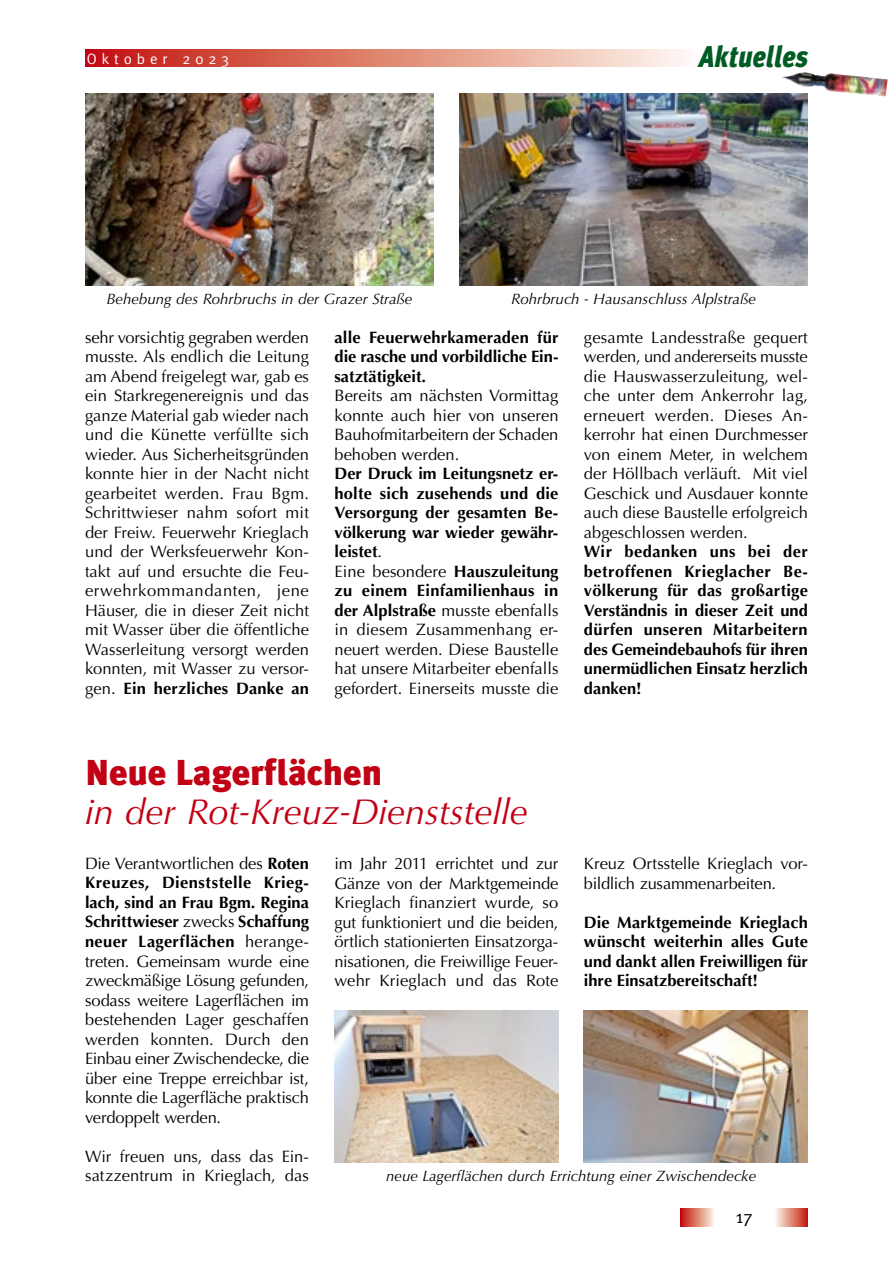
<style>
.page{position:relative;width:893px;height:1263px;background:#fff}
.page>*{position:absolute;margin:0;border:0;box-sizing:border-box;transform-origin:0 0}
.t1{font:italic 36px "Optima";color:#c20115}
.t2{font:900 36px "Meta Plus";color:#c20115}
.t3{font:italic 900 30px "Meta Plus";color:#005c23;scale:.85 1}
.t4{font:18px "Meta";color:#000}
.t5{font:16.5px/19.5px "Optima";color:#000;text-align:justify}
.t6{font:700 16.5px/19.5px "Optima";color:#000;text-align:justify}
.t7{font:italic 15px "Optima";color:#000}
.t8{font:15px "Meta";letter-spacing:.325em;color:#fff}
.s1{font-weight:700}
.s2{font-weight:400}
</style>
<div class="page">
<div style="left:85px;top:50px;width:617px;height:17px;background:linear-gradient(to right,#c11206,#ffe)"></div>
<img style="left:782px;top:72px;width:106px;height:25px">
<div style="left:681px;top:1209px;width:34px;height:17px;background:linear-gradient(to right,#c21707,#fcf2e3)"></div>
<div style="left:774px;top:1209px;width:34px;height:17px;background:linear-gradient(to right,#fffeed,#c52012)"></div>
<img style="left:334px;top:1010px;width:224px;height:152px">
<img style="left:584px;top:1010px;width:224px;height:152px">
<img style="left:85px;top:94px;width:349px;height:191px">
<img style="left:459px;top:94px;width:349px;height:191px">
<p class="t8" style="left:87px;top:50px;width:144px">Oktober 2023</p>
<h2 class="t3" style="left:699px;top:39px;width:129px">Aktuelles</h2>
<p class="t7" style="left:106px;top:290px;width:308px">Behebung des Rohrbruchs in der Grazer Straße</p>
<p class="t7" style="left:511px;top:290px;width:246px">Rohrbruch - Hausanschluss Alplstraße</p>
<p class="t5" style="left:85px;top:328px;width:226px">sehr vorsichtig gegraben werden musste. Als endlich die Leitung am Abend freigelegt war, gab es ein Starkregenereignis und das ganze Material gab wieder nach und die Künette verfüllte sich wieder. Aus Sicherheitsgründen konnte hier in der Nacht nicht gearbeitet werden. Frau Bgm.<br>Schrittwieser nahm sofort mit der Freiw. Feuerwehr Krieglach und der Werksfeuerwehr Kon&shy;takt auf und ersuchte die Feu&shy;erwehrkommandanten, jene Häuser, die in dieser Zeit nicht mit Wasser über die öffentliche Wasserleitung versorgt werden konnten, mit Wasser zu versor&shy;gen. <span class="s1">Ein herzliches Danke an</span></p>
<p class="t6" style="left:334px;top:328px;width:225px">alle Feuerwehrkameraden für die rasche und vorbildliche Ein&shy;satztätigkeit.</p>
<p class="t5" style="left:334px;top:386px;width:226px">Bereits am nächsten Vormittag konnte auch hier von unseren Bauhofmitarbeitern der Schaden behoben werden.</p>
<p class="t6" style="left:334px;top:464px;width:226px;text-align:left">Der Druck im Leitungsnetz er&shy;holte sich zusehends und die<br>Versorgung der gesamten Be&shy;völkerung war wieder gewähr&shy;leistet<span class="s2">.<br>Eine besondere</span> Hauszuleitung zu einem Einfamilienhaus in der Alplstraße <span class="s2">musste ebenfalls in diesem Zusammenhang er&shy;neuert werden. Diese Baustelle hat unsere Mitarbeiter ebenfalls gefordert. Einerseits musste die</span></p>
<p class="t5" style="left:584px;top:328px;width:226px">gesamte Landesstraße gequert werden, und andererseits musste die Hauswasserzuleitung, wel&shy;che unter dem Ankerrohr lag, erneuert werden. Dieses An&shy;kerrohr hat einen Durchmesser von einem Meter, in welchem der Höllbach verläuft. Mit viel Geschick und Ausdauer konnte auch diese Baustelle erfolgreich abgeschlossen werden.</p>
<p class="t6" style="left:584px;top:542px;width:226px">Wir bedanken uns bei der betroffenen Krieglacher Be&shy;völkerung für das großartige Verständnis in dieser Zeit und dürfen unseren Mitarbeitern des Gemeindebauhofs für ihren unermüdlichen Einsatz herzlich danken!</p>
<h1 class="t2" style="left:85px;top:751px;width:299px">Neue Lagerflächen</h1>
<h1 class="t1" style="left:85px;top:791px;width:444px">in der Rot-Kreuz-Dienststelle</h1>
<p class="t5" style="left:85px;top:854px;width:225px">Die Verantwortlichen des <span class="s1">Roten Kreuzes, Dienststelle Krieg&shy;lach, sind an Frau Bgm. Regina Schrittwieser</span> zwecks <span class="s1">Schaffung neuer Lagerflächen</span> herange&shy;treten. Gemeinsam wurde eine zweckmäßige Lösung gefunden, sodass weitere Lagerflächen im bestehenden Lager geschaffen werden konnten. Durch den Einbau einer Zwischendecke, die über eine Treppe erreichbar ist, konnte die Lagerfläche praktisch verdoppelt werden.</p>
<p class="t5" style="left:85px;top:1146px;width:225px">Wir freuen uns, dass das Ein&shy;satzzentrum in Krieglach, das</p>
<p class="t5" style="left:334px;top:854px;width:225px">im Jahr 2011 errichtet und zur Gänze von der Marktgemeinde Krieglach finanziert wurde, so gut funktioniert und die beiden, örtlich stationierten Einsatzorga&shy;nisationen, die Freiwillige Feuer&shy;wehr Krieglach und das Rote</p>
<p class="t5" style="left:584px;top:854px;width:225px">Kreuz Ortsstelle Krieglach vor&shy;bildlich zusammenarbeiten.</p>
<p class="t6" style="left:584px;top:912px;width:225px">Die Marktgemeinde Krieglach wünscht weiterhin alles Gute und dankt allen Freiwilligen für ihre Einsatzbereitschaft!</p>
<p class="t7" style="left:386px;top:1167px;width:372px">neue Lagerflächen durch Errichtung einer Zwischendecke</p>
<p class="t4" style="left:736px;top:1207px;width:18px">17</p>
</div>
